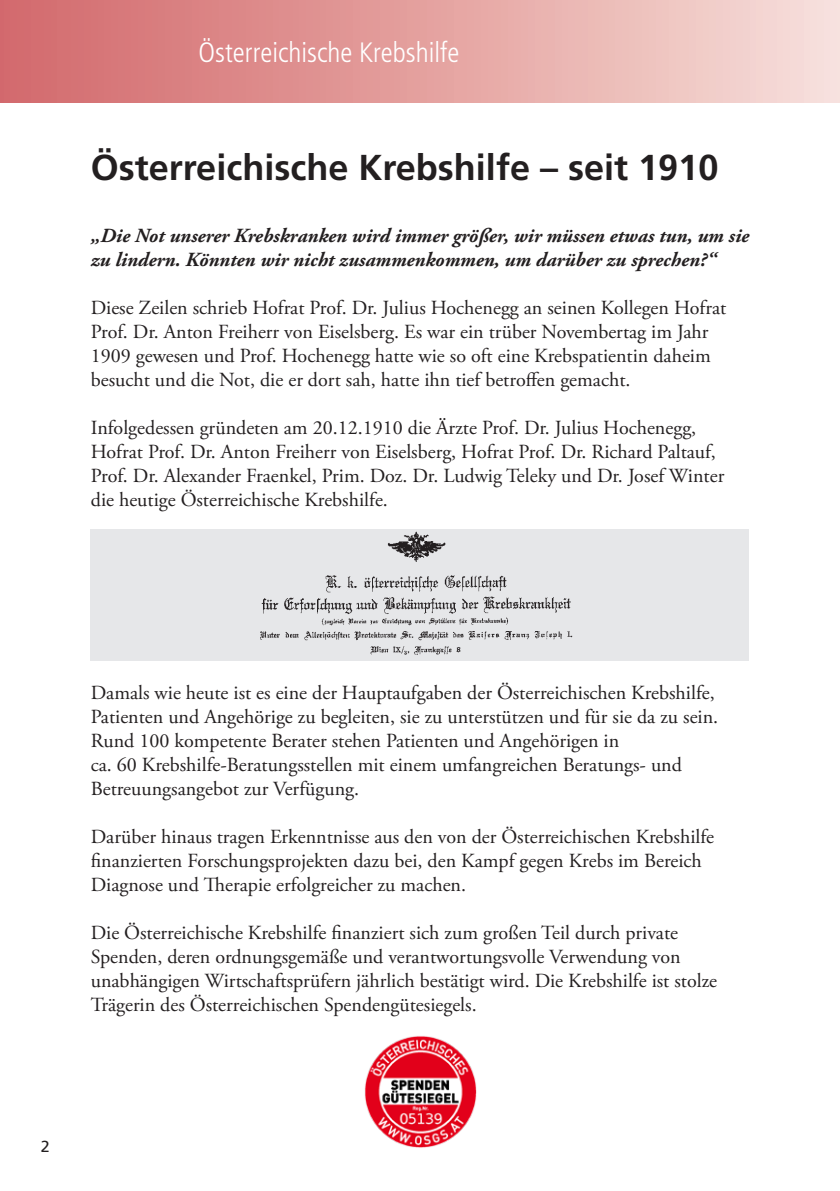
<style>
.page{position:relative;width:840px;height:1191px;background:#fff}
.page>*{position:absolute;margin:0;border:0;box-sizing:border-box;transform-origin:0 0}
.t1{font:700 36px "Frutiger LT Std";color:#231f20}
.t2{font:300 condensed 28px "Frutiger LT Std";color:#fff}
.t3{font:20px/24px "Adobe Garamond Pro";color:#231f20}
.t4{font:italic 700 20px/24px "Adobe Garamond Pro";color:#231f20}
.t5{font:16px "Frutiger LT Std";color:#231f20}
</style>
<div class="page">
<div style="left:0;top:0;width:839px;height:102px;background:linear-gradient(to right,#d26669,#f7dfd9)"></div>
<img style="left:365px;top:1036px;width:111px;height:112px">
<div style="left:91px;top:529px;width:657px;height:131px;background:#e6e7e9"></div>
<img style="left:260px;top:531px;width:313px;height:124px">
<h2 class="t2" style="left:198px;top:36px;width:262px">Österreichische Krebshilfe</h2>
<h1 class="t1" style="left:91px;top:146px;width:628px">Österreichische Krebshilfe – seit 1910</h1>
<p class="t4" style="left:91px;top:224px;width:659px">„Die Not unserer Krebskranken wird immer größer, wir müssen etwas tun, um sie zu lindern. Könnten wir nicht zusammenkommen, um darüber zu sprechen?“</p>
<p class="t3" style="left:91px;top:297px;width:636px">Diese Zeilen schrieb Hofrat Prof. Dr. Julius Hochenegg an seinen Kollegen Hofrat Prof. Dr. Anton Freiherr von Eiselsberg. Es war ein trüber Novembertag im Jahr 1909 gewesen und Prof. Hochenegg hatte wie so oft eine Krebspatientin daheim besucht und die Not, die er dort sah, hatte ihn tief betroffen gemacht.</p>
<p class="t3" style="left:91px;top:417px;width:634px">Infolgedessen gründeten am 20.12.1910 die Ärzte Prof. Dr. Julius Hochenegg, Hofrat Prof. Dr. Anton Freiherr von Eiselsberg, Hofrat Prof. Dr. Richard Paltauf, Prof. Dr. Alexander Fraenkel, Prim. Doz. Dr. Ludwig Teleky und Dr. Josef Winter die heutige Österreichische Krebshilfe.</p>
<p class="t3" style="left:91px;top:681px;width:628px">Damals wie heute ist es eine der Hauptaufgaben der Österreichischen Krebshilfe, Patienten und Angehörige zu begleiten, sie zu unterstützen und für sie da zu sein.<br>Rund 100 kompetente Berater stehen Patienten und Angehörigen in<br>ca. 60 Krebshilfe-Beratungsstellen mit einem umfangreichen Beratungs- und Betreuungsangebot zur Verfügung.</p>
<p class="t3" style="left:91px;top:825px;width:624px">Darüber hinaus tragen Erkenntnisse aus den von der Österreichischen Krebshilfe finanzierten Forschungsprojekten dazu bei, den Kampf gegen Krebs im Bereich<br>Diagnose und Therapie erfolgreicher zu machen.</p>
<p class="t3" style="left:91px;top:921px;width:627px">Die Österreichische Krebshilfe finanziert sich zum großen Teil durch private Spenden, deren ordnungsgemäße und verantwortungsvolle Verwendung von unabhängigen Wirtschaftsprüfern jährlich bestätigt wird. Die Krebshilfe ist stolze Trägerin des Österreichischen Spendengütesiegels.</p>
<p class="t5" style="left:41px;top:1136px;width:10px">2</p>
</div>
